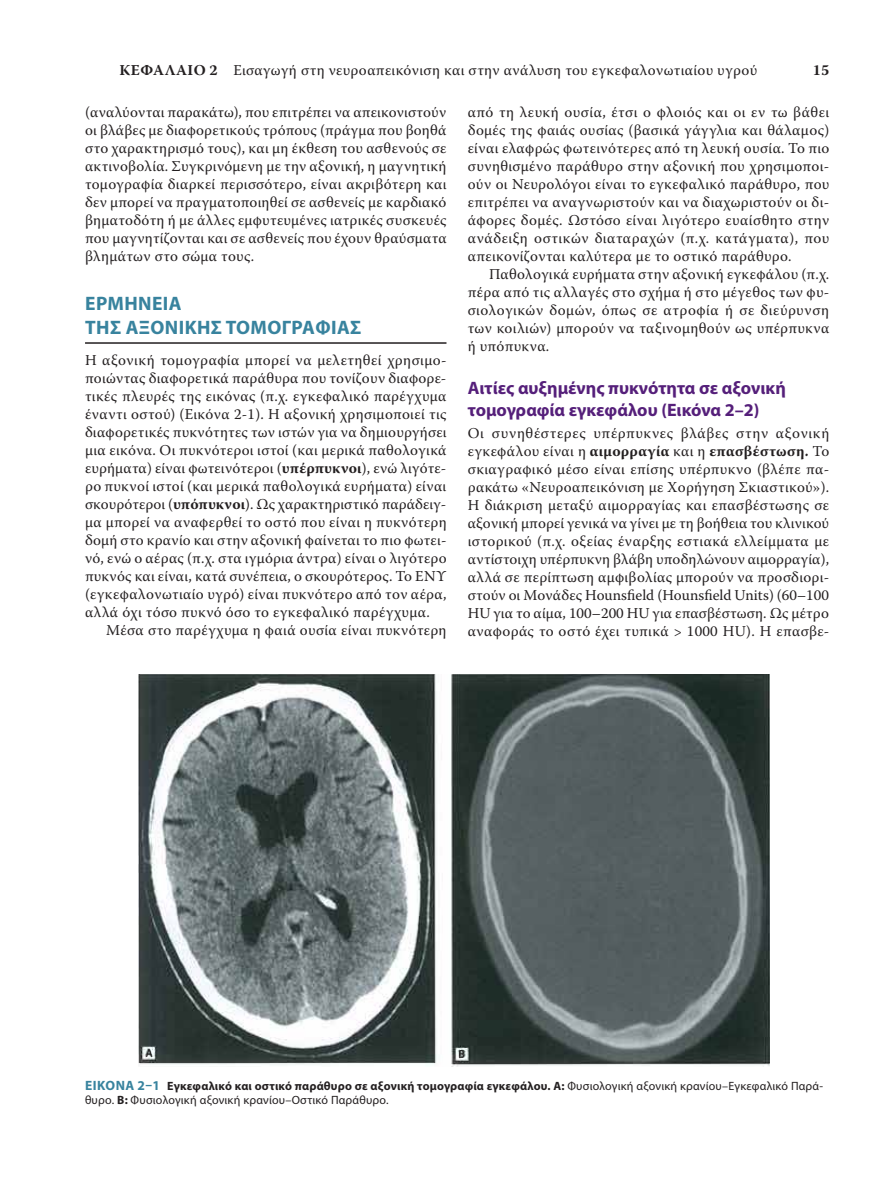
<style>
.page{position:relative;width:893px;height:1191px;background:#fff}
.page>*{position:absolute;margin:0;border:0;box-sizing:border-box;transform-origin:0 0}
.t1{font:700 19.5px/23.4px "Myriad Pro";letter-spacing:.02em;color:#38839e}
.t2{font:700 18px/21.6px "Myriad Pro";color:#551f7a}
.t3{font:15px/18px "Warnock Pro";letter-spacing:.02em;color:#231f20;text-align:justify}
.t4{font:700 15px "Warnock Pro";color:#231f20}
.t5{font:12px/14.4px "Myriad Pro";letter-spacing:.015em;color:#231f20}
.t6{font:11.25px "Myriad Pro";color:#231f20}
.s1{font-weight:700}
.s2{font-weight:700;font-size:13.5px;color:#38839e}
</style>
<div class="page">
<hr style="left:85px;top:342px;width:361px;height:2px;background:#231f20">
<img style="left:138px;top:675px;width:632px;height:392px">
<p class="t3" style="left:119px;top:61px;width:639px"><span class="s1">ΚΕΦΑΛΑΙΟ 2</span> Εισαγωγή στη νευροαπεικόνιση και στην ανάλυση του εγκεφαλονωτιαίου υγρού</p>
<p class="t4" style="left:813px;top:61px;width:18px">15</p>
<p class="t3" style="left:85px;top:103px;width:363px">(αναλύονται παρακάτω), που επιτρέπει να απεικονιστούν οι βλάβες με διαφορετικούς τρόπους (πράγμα που βοηθά στο χαρακτηρισμό τους), και μη έκθεση του ασθενούς σε ακτινοβολία. Συγκρινόμενη με την αξονική, η μαγνητική τομογραφία διαρκεί περισσότερο, είναι ακριβότερη και δεν μπορεί να πραγματοποιηθεί σε ασθενείς με καρδιακό βηματοδότη ή με άλλες εμφυτευμένες ιατρικές συσκευές που μαγνητίζονται και σε ασθενείς που έχουν θραύσματα βλημάτων στο σώμα τους.</p>
<p class="t1" style="left:85px;top:291px;width:278px">ΕΡΜΗΝΕΙΑ<br>ΤΗΣ ΑΞΟΝΙΚΗΣ ΤΟΜΟΓΡΑΦΙΑΣ</p>
<p class="t3" style="left:85px;top:350px;width:363px">Η αξονική τομογραφία μπορεί να μελετηθεί χρησιμο-</p>
<p class="t3" style="left:85px;top:368px;width:363px">ποιώντας διαφορετικά παράθυρα που τονίζουν διαφορε-</p>
<p class="t3" style="left:85px;top:386px;width:363px">τικές πλευρές της εικόνας (π.χ. εγκεφαλικό παρέγχυμα</p>
<p class="t3" style="left:85px;top:404px;width:363px">έναντι οστού) (Εικόνα 2-1). Η αξονική χρησιμοποιεί τις</p>
<p class="t3" style="left:85px;top:422px;width:363px">διαφορετικές πυκνότητες των ιστών για να δημιουργήσει</p>
<p class="t3" style="left:85px;top:440px;width:363px">μια εικόνα. Οι πυκνότεροι ιστοί (και μερικά παθολογικά</p>
<p class="t3" style="left:85px;top:458px;width:363px">ευρήματα) είναι φωτεινότεροι (<span class="s1">υπέρπυκνοι</span>), ενώ λιγότε-</p>
<p class="t3" style="left:85px;top:476px;width:363px">ρο πυκνοί ιστοί (και μερικά παθολογικά ευρήματα) είναι</p>
<p class="t3" style="left:85px;top:494px;width:363px">σκουρότεροι (<span class="s1">υπόπυκνοι</span>). Ως χαρακτηριστικό παράδειγ-</p>
<p class="t3" style="left:85px;top:512px;width:363px">μα μπορεί να αναφερθεί το οστό που είναι η πυκνότερη</p>
<p class="t3" style="left:85px;top:530px;width:363px">δομή στο κρανίο και στην αξονική φαίνεται το πιο φωτει-</p>
<p class="t3" style="left:85px;top:548px;width:363px">νό, ενώ ο αέρας (π.χ. στα ιγμόρια άντρα) είναι ο λιγότερο</p>
<p class="t3" style="left:85px;top:566px;width:363px">πυκνός και είναι, κατά συνέπεια, ο σκουρότερος. Το ΕΝΥ</p>
<p class="t3" style="left:85px;top:584px;width:363px">(εγκεφαλονωτιαίο υγρό) είναι πυκνότερο από τον αέρα,</p>
<p class="t3" style="left:85px;top:602px;width:346px">αλλά όχι τόσο πυκνό όσο το εγκεφαλικό παρέγχυμα.</p>
<p class="t3" style="left:106px;top:620px;width:342px">Μέσα στο παρέγχυμα η φαιά ουσία είναι πυκνότερη</p>
<p class="t3" style="left:468px;top:103px;width:363px">από τη λευκή ουσία, έτσι ο φλοιός και οι εν τω βάθει</p>
<p class="t3" style="left:468px;top:121px;width:363px">δομές της φαιάς ουσίας (βασικά γάγγλια και θάλαμος)</p>
<p class="t3" style="left:468px;top:139px;width:363px">είναι ελαφρώς φωτεινότερες από τη λευκή ουσία. Το πιο</p>
<p class="t3" style="left:468px;top:157px;width:363px">συνηθισμένο παράθυρο στην αξονική που χρησιμοποι-</p>
<p class="t3" style="left:468px;top:175px;width:363px">ούν οι Νευρολόγοι είναι το εγκεφαλικό παράθυρο, που</p>
<p class="t3" style="left:468px;top:193px;width:363px">επιτρέπει να αναγνωριστούν και να διαχωριστούν οι δι-</p>
<p class="t3" style="left:468px;top:211px;width:363px">άφορες δομές. Ωστόσο είναι λιγότερο ευαίσθητο στην</p>
<p class="t3" style="left:468px;top:229px;width:363px">ανάδειξη οστικών διαταραχών (π.χ. κατάγματα), που</p>
<p class="t3" style="left:468px;top:247px;width:325px">απεικονίζονται καλύτερα με το οστικό παράθυρο.</p>
<p class="t3" style="left:489px;top:265px;width:342px">Παθολογικά ευρήματα στην αξονική εγκεφάλου (π.χ.</p>
<p class="t3" style="left:468px;top:283px;width:363px">πέρα από τις αλλαγές στο σχήμα ή στο μέγεθος των φυ-</p>
<p class="t3" style="left:468px;top:301px;width:363px">σιολογικών δομών, όπως σε ατροφία ή σε διεύρυνση</p>
<p class="t3" style="left:468px;top:319px;width:363px">των κοιλιών) μπορούν να ταξινομηθούν ως υπέρπυκνα</p>
<p class="t3" style="left:468px;top:337px;width:83px">ή υπόπυκνα.</p>
<p class="t2" style="left:468px;top:377px;width:320px">Αιτίες αυξημένης πυκνότητα σε αξονική τομογραφία εγκεφάλου (Εικόνα 2–2)</p>
<p class="t3" style="left:468px;top:424px;width:363px">Οι συνηθέστερες υπέρπυκνες βλάβες στην αξονική εγκεφάλου είναι η <span class="s1">αιμορραγία</span> και η <span class="s1">επασβέστωση.</span> Το σκιαγραφικό μέσο είναι επίσης υπέρπυκνο (βλέπε πα&shy;ρακάτω «Νευροαπεικόνιση με Χορήγηση Σκιαστικού»).<br>Η διάκριση μεταξύ αιμορραγίας και επασβέστωσης σε αξονική μπορεί γενικά να γίνει με τη βοήθεια του κλινικού ιστορικού (π.χ. οξείας έναρξης εστιακά ελλείμματα με αντίστοιχη υπέρπυκνη βλάβη υποδηλώνουν αιμορραγία), αλλά σε περίπτωση αμφιβολίας μπορούν να προσδιορι&shy;στούν οι Μονάδες Hounsfield (Hounsfield Units) (60–100<br>HU για το αίμα, 100–200 HU για επασβέστωση. Ως μέτρο αναφοράς το οστό έχει τυπικά &gt; 1000 HU). Η επασβε-</p>
<p class="t6" style="left:146px;top:1046px;width:8px">A</p>
<p class="t6" style="left:458px;top:1047px;width:8px">Β</p>
<p class="t5" style="left:85px;top:1078px;width:740px"><span class="s2">ΕΙΚΌΝΑ 2–1</span> <span class="s1">Εγκεφαλικό και οστικό παράθυρο σε αξονική τομογραφία εγκεφάλου. Α:</span> Φυσιολογική αξονική κρανίου–Εγκεφαλικό Παρά&shy;θυρο. <span class="s1">Β:</span> Φυσιολογική αξονική κρανίου–Οστικό Παράθυρο.</p>
</div>
